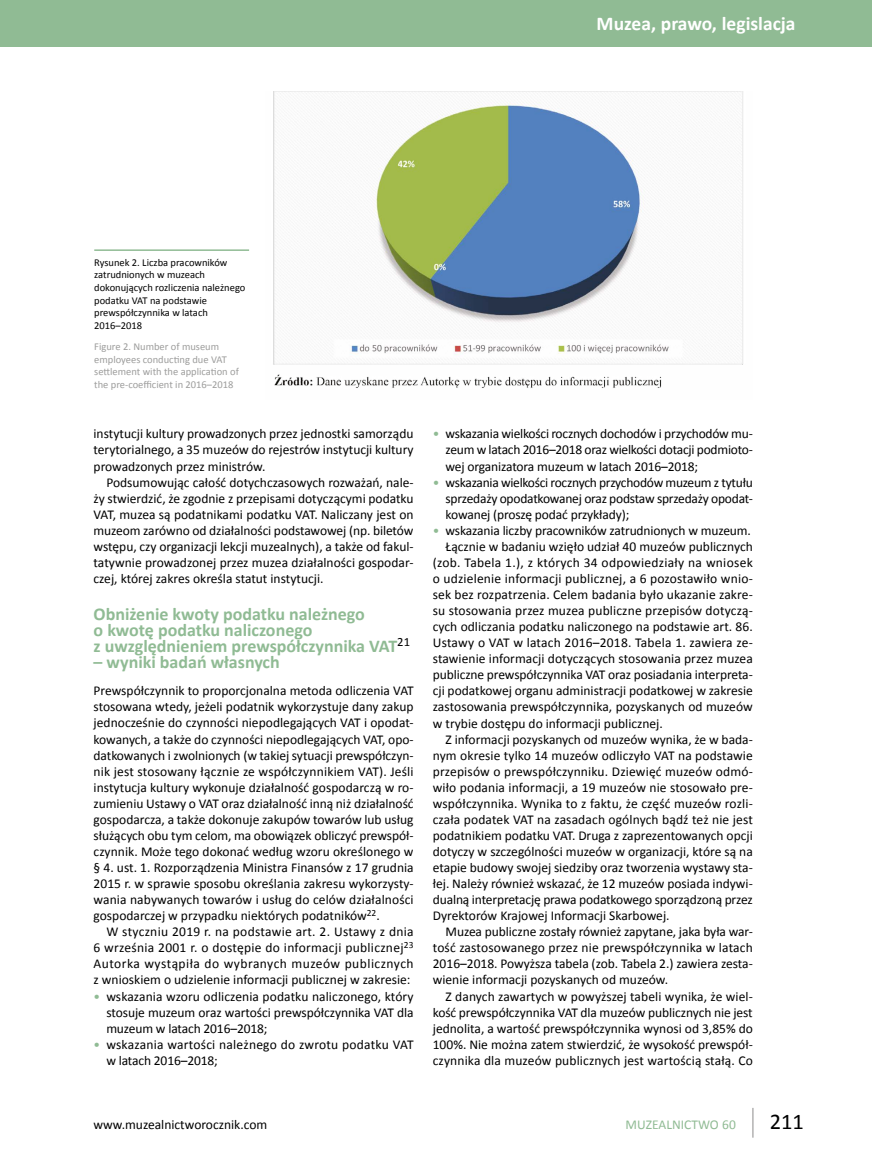
<style>
.page{position:relative;width:872px;height:1170px;background:#fff}
.page>*{position:absolute;margin:0;border:0;box-sizing:border-box;transform-origin:0 0}
.t1{font:22.5px "Calibri";color:#000}
.t2{font:700 19.5px "Calibri";color:#fff}
.t3{font:700 18px/16px "Calibri";color:#90bb94}
.t4{font:13.5px/16px "Calibri";color:#000;text-align:justify}
.t5{font:13.5px "Calibri";letter-spacing:.02em;color:#000}
.t6{font:13.5px "Calibri";color:#90bb94}
.t7{font:10.5px/12.6px "Calibri";color:#000}
.t8{font:10.5px/12.6px "Calibri";color:#9d9d9c}
.s1{color:#90bb94}
</style>
<div class="page">
<hr style="left:752px;top:1107px;width:1px;height:30px;background:#b3b2b2">
<div style="left:0;top:0;width:872px;height:47px;background:#90bb94"></div>
<img style="left:273px;top:92px;width:470px;height:296px">
<hr style="left:94px;top:249px;width:155px;height:2px;background:#90bb94">
<h2 class="t2" style="left:596px;top:11px;width:200px">Muzea, prawo, legislacja</h2>
<p class="t7" style="left:94px;top:256px;width:153px">Rysunek 2. Liczba pracowników zatrudnionych w muzeach dokonujących rozliczenia należnego podatku VAT na podstawie prewspółczynnika w latach<br>2016–2018</p>
<p class="t8" style="left:94px;top:340px;width:146px">Figure 2. Number of museum employees conducting due VAT settlement with the application of the pre-coefficient in 2016–2018</p>
<p class="t4" style="left:94px;top:426px;width:321px">instytucji kultury prowadzonych przez jednostki samorządu terytorialnego, a 35 muzeów do rejestrów instytucji kultury prowadzonych przez ministrów.</p>
<p class="t4" style="left:94px;top:474px;width:321px;text-indent:13px">Podsumowując całość dotychczasowych rozważań, nale&shy;ży stwierdzić, że zgodnie z przepisami dotyczącymi podatku VAT, muzea są podatnikami podatku VAT. Naliczany jest on muzeom zarówno od działalności podstawowej (np. biletów wstępu, czy organizacji lekcji muzealnych), a także od fakul&shy;tatywnie prowadzonej przez muzea działalności gospodar&shy;czej, której zakres określa statut instytucji.</p>
<h3 class="t3" style="left:94px;top:606px;width:318px">Obniżenie kwoty podatku należnego<br>o kwotę podatku naliczonego<br>z uwzględnieniem prewspółczynnika VAT<sup>21</sup></h3>
<h3 class="t3" style="left:94px;top:654px;width:188px">– wyniki badań własnych</h3>
<p class="t4" style="left:94px;top:682px;width:321px">Prewspółczynnik to proporcjonalna metoda odliczenia VAT stosowana wtedy, jeżeli podatnik wykorzystuje dany zakup jednocześnie do czynności niepodlegających VAT i opodat&shy;kowanych, a także do czynności niepodlegających VAT, opo&shy;datkowanych i zwolnionych (w takiej sytuacji prewspółczyn&shy;nik jest stosowany łącznie ze współczynnikiem VAT). Jeśli instytucja kultury wykonuje działalność gospodarczą w ro&shy;zumieniu Ustawy o VAT oraz działalność inną niż działalność gospodarcza, a także dokonuje zakupów towarów lub usług służących obu tym celom, ma obowiązek obliczyć prewspół&shy;czynnik. Może tego dokonać według wzoru określonego w § 4. ust. 1. Rozporządzenia Ministra Finansów z 17 grudnia 2015 r. w sprawie sposobu określania zakresu wykorzysty&shy;wania nabywanych towarów i usług do celów działalności gospodarczej w przypadku niektórych podatników<sup>22</sup>.</p>
<p class="t4" style="left:94px;top:923px;width:321px;text-indent:13px">W styczniu 2019 r. na podstawie art. 2. Ustawy z dnia 6 września 2001 r. o dostępie do informacji publicznej<sup>23<br></sup>Autorka wystąpiła do wybranych muzeów publicznych z wnioskiem o udzielenie informacji publicznej w zakresie:</p>
<p class="t4" style="left:106px;top:987px;width:309px;text-indent:-13px"><span class="s1">•</span> wskazania wzoru odliczenia podatku naliczonego, który stosuje muzeum oraz wartości prewspółczynnika VAT dla muzeum w latach 2016–2018;</p>
<p class="t4" style="left:106px;top:1036px;width:309px;text-indent:-13px"><span class="s1">•</span> wskazania wartości należnego do zwrotu podatku VAT w latach 2016–2018;</p>
<p class="t4" style="left:445px;top:426px;width:309px;text-indent:-13px"><span class="s1">•</span> wskazania wielkości rocznych dochodów i przychodów mu&shy;zeum w latach 2016–2018 oraz wielkości dotacji podmioto&shy;wej organizatora muzeum w latach 2016–2018;</p>
<p class="t4" style="left:445px;top:474px;width:309px;text-indent:-13px"><span class="s1">•</span> wskazania wielkości rocznych przychodów muzeum z tytułu sprzedaży opodatkowanej oraz podstaw sprzedaży opodat&shy;kowanej (proszę podać przykłady);</p>
<p class="t4" style="left:433px;top:522px;width:320px"><span class="s1">•</span> wskazania liczby pracowników zatrudnionych w muzeum.</p>
<p class="t4" style="left:445px;top:538px;width:309px">Łącznie w badaniu wzięło udział 40 muzeów publicznych</p>
<p class="t5" style="left:433px;top:554px;width:321px">(zob. Tabela 1.), z których 34 odpowiedziały na wniosek</p>
<p class="t4" style="left:433px;top:570px;width:321px">o udzielenie informacji publicznej, a 6 pozostawiło wnio-</p>
<p class="t4" style="left:433px;top:586px;width:321px">sek bez rozpatrzenia. Celem badania było ukazanie zakre-</p>
<p class="t4" style="left:433px;top:602px;width:322px">su stosowania przez muzea publiczne przepisów dotyczą-</p>
<p class="t4" style="left:433px;top:618px;width:321px">cych odliczania podatku naliczonego na podstawie art. 86.</p>
<p class="t4" style="left:433px;top:634px;width:321px">Ustawy o VAT w latach 2016–2018. Tabela 1. zawiera ze-</p>
<p class="t4" style="left:433px;top:650px;width:321px">stawienie informacji dotyczących stosowania przez muzea</p>
<p class="t4" style="left:433px;top:666px;width:321px">publiczne prewspółczynnika VAT oraz posiadania interpreta-</p>
<p class="t4" style="left:433px;top:683px;width:321px">cji podatkowej organu administracji podatkowej w zakresie</p>
<p class="t4" style="left:433px;top:699px;width:321px">zastosowania prewspółczynnika, pozyskanych od muzeów</p>
<p class="t4" style="left:433px;top:715px;width:232px">w trybie dostępu do informacji publicznej.</p>
<p class="t4" style="left:445px;top:731px;width:309px">Z informacji pozyskanych od muzeów wynika, że w bada-</p>
<p class="t4" style="left:433px;top:747px;width:321px">nym okresie tylko 14 muzeów odliczyło VAT na podstawie</p>
<p class="t4" style="left:433px;top:763px;width:321px">przepisów o prewspółczynniku. Dziewięć muzeów odmó-</p>
<p class="t4" style="left:433px;top:779px;width:321px">wiło podania informacji, a 19 muzeów nie stosowało pre-</p>
<p class="t4" style="left:433px;top:795px;width:321px">współczynnika. Wynika to z faktu, że część muzeów rozli-</p>
<p class="t4" style="left:433px;top:811px;width:321px">czała podatek VAT na zasadach ogólnych bądź też nie jest</p>
<p class="t4" style="left:433px;top:827px;width:321px">podatnikiem podatku VAT. Druga z zaprezentowanych opcji</p>
<p class="t4" style="left:433px;top:843px;width:321px">dotyczy w szczególności muzeów w organizacji, które są na</p>
<p class="t4" style="left:433px;top:859px;width:321px">etapie budowy swojej siedziby oraz tworzenia wystawy sta-</p>
<p class="t4" style="left:433px;top:875px;width:321px">łej. Należy również wskazać, że 12 muzeów posiada indywi-</p>
<p class="t4" style="left:433px;top:891px;width:321px">dualną interpretację prawa podatkowego sporządzoną przez</p>
<p class="t4" style="left:433px;top:907px;width:238px">Dyrektorów Krajowej Informacji Skarbowej.</p>
<p class="t4" style="left:445px;top:923px;width:309px">Muzea publiczne zostały również zapytane, jaka była war-</p>
<p class="t4" style="left:433px;top:939px;width:321px">tość zastosowanego przez nie prewspółczynnika w latach</p>
<p class="t4" style="left:433px;top:955px;width:321px">2016–2018. Powyższa tabela (zob. Tabela 2.) zawiera zesta-</p>
<p class="t4" style="left:433px;top:971px;width:237px">wienie informacji pozyskanych od muzeów.</p>
<p class="t4" style="left:445px;top:987px;width:309px">Z danych zawartych w powyższej tabeli wynika, że wiel-</p>
<p class="t4" style="left:433px;top:1004px;width:321px">kość prewspółczynnika VAT dla muzeów publicznych nie jest</p>
<p class="t4" style="left:433px;top:1020px;width:321px">jednolita, a wartość prewspółczynnika wynosi od 3,85% do</p>
<p class="t4" style="left:433px;top:1036px;width:321px">100%. Nie można zatem stwierdzić, że wysokość prewspół-</p>
<p class="t4" style="left:433px;top:1052px;width:321px">czynnika dla muzeów publicznych jest wartością stałą. Co</p>
<p class="t4" style="left:94px;top:1116px;width:175px">www.muzealnictworocznik.com</p>
<p class="t6" style="left:625px;top:1115px;width:112px">MUZEALNICTWO 60</p>
<h1 class="t1" style="left:770px;top:1107px;width:36px">211</h1>
</div>
